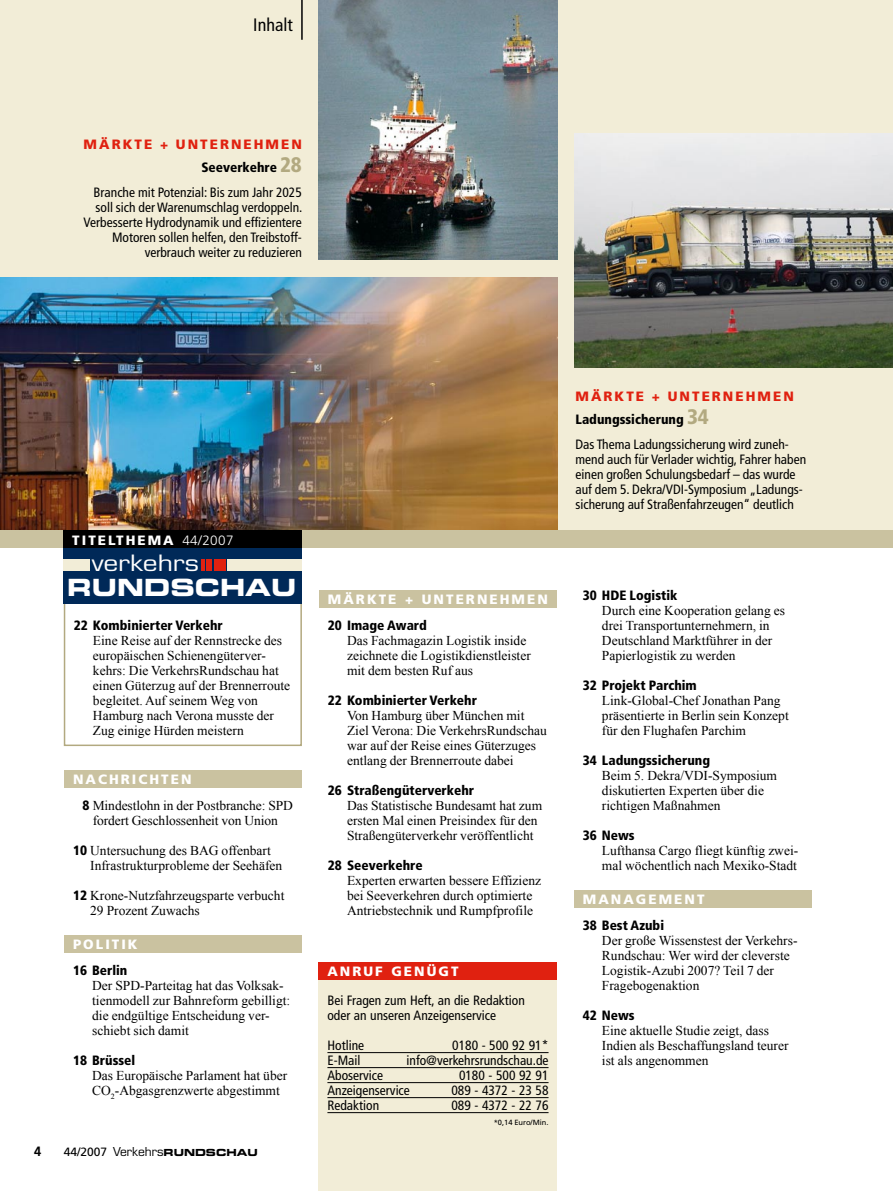
<style>
.page{position:relative;width:893px;height:1191px;background:#fff}
.page>*{position:absolute;margin:0;border:0;box-sizing:border-box;transform-origin:0 0}
.t1{font:23.7px "Eurostile LT Std Bold Ex 2";color:#fff}
.t2{font:21.9px "Eurostile LT Std";color:#fff;scale:1.2 1}
.aaa_rubrik{font:condensed 18px "Frutiger LT Std";color:#000}
.mao_inhalt_grundtext{font:13.5px/15px "Times New Roman";color:#000}
.cac_kasten_stichzeil{font:condensed 13.5px/15px "Frutiger LT Std";color:#000}
.dap_meldung_grundtex{font:condensed 13.5px/15px "Frutiger LT Std";color:#000}
.mac_inhalt_headline{font:900 condensed 13.5px "Frutiger LT Std";color:#000}
.mac_inhalt_headline-2{font:13.5px/15px "Times New Roman";color:#000}
.cag_kasten_titel_2{font:900 13.5px "Frutiger LT Std";letter-spacing:.15em;color:#fff}
.cac_kasten_stichzeil-2{font:900 13.5px "Frutiger LT Std";letter-spacing:.15em;color:#e02110}
.cac_kasten_stichzeil-3{font:900 condensed 13.5px "Frutiger LT Std";color:#000}
.t3{font:9.75px "Eurostile LT Std Bold Ex 2";color:#000}
.bad_bildquelle{font:7.5px "Frutiger LT Std";color:#000}
.s1{font-size:21px;color:#b2a980}
.s2{font-weight:300}
.s3{font-family:"Frutiger LT Std";font-weight:900;font-stretch:condensed}
.s4{font-family:"Frutiger LT Std";font-size:12px}
.s5{font-family:"Eurostile LT Std";font-size:12px}
</style>
<div class="page">
<div style="left:0;top:0;width:892px;height:548px;background:#f2edd7"></div>
<hr style="left:301px;top:0;width:2px;height:40px;background:#000">
<hr style="left:892px;top:0;width:1px;height:548px;background:#f2edd7">
<img style="left:0;top:278px;width:557px;height:252px">
<div style="left:65px;top:770px;width:237px;height:17px;background:#cac2a0"></div>
<div style="left:65px;top:935px;width:237px;height:17px;background:#cac2a0"></div>
<div style="left:319px;top:590px;width:238px;height:17px;background:#cac2a0"></div>
<div style="left:574px;top:890px;width:238px;height:17px;background:#cac2a0"></div>
<div style="left:0;top:531px;width:893px;height:17px;background:#cac2a0"></div>
<div style="left:64px;top:531px;width:238px;height:17px;background:#000"></div>
<div style="left:319px;top:962px;width:238px;height:229px;background:#f2edd7"></div>
<div style="left:319px;top:962px;width:238px;height:17px;background:#e02110"></div>
<hr style="left:327px;top:1052px;width:222px;height:1px;background:#000">
<hr style="left:327px;top:1067px;width:222px;height:1px;background:#000">
<hr style="left:327px;top:1082px;width:222px;height:1px;background:#000">
<hr style="left:327px;top:1097px;width:222px;height:1px;background:#000">
<hr style="left:327px;top:1112px;width:222px;height:1px;background:#000">
<img style="left:319px;top:0;width:238px;height:260px">
<img style="left:574px;top:134px;width:319px;height:234px">
<div style="left:64px;top:596px;width:238px;height:150px;border:2px solid #b2a980"></div>
<div style="left:64px;top:548px;width:238px;height:55px;background:#002958"></div>
<div style="left:228px;top:559px;width:74px;height:12px;background:#f2edd7"></div>
<div style="left:64px;top:559px;width:26px;height:12px;background:#f2edd7"></div>
<svg style="left:202px;top:559px;width:3px;height:12px"></svg>
<div style="left:206px;top:559px;width:6px;height:12px;background:#e02110"></div>
<div style="left:214px;top:559px;width:12px;height:12px;background:#e02110"></div>
<p class="aaa_rubrik" style="left:253px;top:15px;width:41px">Inhalt</p>
<p class="cac_kasten_stichzeil-2" style="left:84px;top:136px;width:218px">MÄRKTE + UNTERNEHMEN</p>
<p class="cac_kasten_stichzeil-3" style="left:201px;top:159px;width:102px">Seeverkehre <span class="s1">28</span></p>
<p class="cac_kasten_stichzeil" style="left:94px;top:185px;width:210px">Branche mit Potenzial: Bis zum Jahr 2025</p>
<p class="cac_kasten_stichzeil" style="left:96px;top:200px;width:208px">soll sich der Warenumschlag verdoppeln.</p>
<p class="cac_kasten_stichzeil" style="left:83px;top:215px;width:220px">Verbesserte Hydrodynamik und effizientere</p>
<p class="cac_kasten_stichzeil" style="left:112px;top:230px;width:184px">Motoren sollen helfen, den Treibstoff--------</p>
<p class="cac_kasten_stichzeil" style="left:145px;top:245px;width:159px">verbrauch weiter zu reduzieren</p>
<p class="cag_kasten_titel_2" style="left:72px;top:531px;width:163px">TITELTHEMA <span class="s2">44/2007</span></p>
<p class="t2" style="left:92px;top:549px;width:91px">verkehrs</p>
<p class="t1" style="left:67px;top:570px;width:230px">RUNDSCHAU</p>
<p class="mac_inhalt_headline" style="left:74px;top:616px;width:150px">22 Kombinierter Verkehr</p>
<p class="mao_inhalt_grundtext" style="left:93px;top:632px;width:199px">Eine Reise auf der Rennstrecke des europäischen Schienengüterver&shy;kehrs: Die VerkehrsRundschau hat einen Güterzug auf der Brennerroute begleitet. Auf seinem Weg von<br>Hamburg nach Verona musste der<br>Zug einige Hürden meistern</p>
<p class="cag_kasten_titel_2" style="left:73px;top:770px;width:118px">NACHRICHTEN</p>
<p class="mac_inhalt_headline-2" style="left:83px;top:797px;width:212px;text-align:center"><span class="s3">8</span> Mindestlohn in der Postbranche: SPD fordert Geschlossenheit von Union</p>
<p class="mac_inhalt_headline-2" style="left:90px;top:842px;width:193px;text-indent:-17px"><span class="s3">10</span> Untersuchung des BAG offenbart<br>Infrastrukturprobleme der Seehäfen</p>
<p class="mac_inhalt_headline-2" style="left:90px;top:887px;width:196px;text-indent:-17px"><span class="s3">12</span> Krone-Nutzfahrzeugsparte verbucht<br>29 Prozent Zuwachs</p>
<p class="cag_kasten_titel_2" style="left:73px;top:935px;width:66px">POLITIK</p>
<p class="mac_inhalt_headline" style="left:73px;top:961px;width:56px">16 Berlin</p>
<p class="mao_inhalt_grundtext" style="left:92px;top:977px;width:200px">Der SPD-Parteitag hat das Volksak&shy;tienmodell zur Bahnreform gebilligt: die endgültige Entscheidung ver&shy;schiebt sich damit</p>
<p class="mac_inhalt_headline" style="left:73px;top:1051px;width:64px">18 Brüssel</p>
<p class="mao_inhalt_grundtext" style="left:92px;top:1067px;width:197px">Das Europäische Parlament hat über<br>CO<sub>2</sub>-Abgasgrenzwerte abgestimmt</p>
<p class="t3" style="left:64px;top:1146px;width:195px"><span class="s4">44/2007</span> <span class="s5">Verkehrs</span>RUNDSCHAU</p>
<p class="cac_kasten_stichzeil-2" style="left:576px;top:388px;width:218px">MÄRKTE + UNTERNEHMEN</p>
<p class="cac_kasten_stichzeil-3" style="left:576px;top:411px;width:135px">Ladungssicherung <span class="s1">34</span></p>
<p class="cac_kasten_stichzeil" style="left:576px;top:437px;width:232px">Das Thema Ladungssicherung wird zuneh&shy;mend auch für Verlader wichtig, Fahrer haben einen großen Schulungsbedarf – das wurde auf dem 5. Dekra/VDI-Symposium „Ladungs&shy;sicherung auf Straßenfahrzeugen“ deutlich</p>
<p class="cag_kasten_titel_2" style="left:328px;top:590px;width:220px">MÄRKTE + UNTERNEHMEN</p>
<p class="mac_inhalt_headline" style="left:328px;top:616px;width:100px">20 Image Award</p>
<p class="mao_inhalt_grundtext" style="left:347px;top:632px;width:185px">Das Fachmagazin Logistik inside zeichnete die Logistikdienstleister mit dem besten Ruf aus</p>
<p class="mac_inhalt_headline" style="left:328px;top:691px;width:150px">22 Kombinierter Verkehr</p>
<p class="mao_inhalt_grundtext" style="left:347px;top:707px;width:201px">Von Hamburg über München mit<br>Ziel Verona: Die VerkehrsRundschau war auf der Reise eines Güterzuges entlang der Brennerroute dabei</p>
<p class="mac_inhalt_headline" style="left:328px;top:781px;width:148px">26 Straßengüterverkehr</p>
<p class="mao_inhalt_grundtext" style="left:347px;top:797px;width:197px">Das Statistische Bundesamt hat zum ersten Mal einen Preisindex für den<br>Straßengüterverkehr veröffentlicht</p>
<p class="mac_inhalt_headline" style="left:328px;top:856px;width:96px">28 Seeverkehre</p>
<p class="mao_inhalt_grundtext" style="left:347px;top:872px;width:196px">Experten erwarten bessere Effizienz bei Seeverkehren durch optimierte<br>Antriebstechnik und Rumpfprofile</p>
<p class="cag_kasten_titel_2" style="left:327px;top:962px;width:133px">ANRUF GENÜGT</p>
<p class="dap_meldung_grundtex" style="left:327px;top:992px;width:199px">Bei Fragen zum Heft, an die Redaktion oder an unseren Anzeigenservice</p>
<p class="dap_meldung_grundtex" style="left:327px;top:1037px;width:38px">Hotline</p>
<p class="dap_meldung_grundtex" style="left:452px;top:1037px;width:98px">0180 - 500 92 91*</p>
<p class="dap_meldung_grundtex" style="left:327px;top:1052px;width:34px">E-Mail</p>
<p class="dap_meldung_grundtex" style="left:406px;top:1052px;width:144px">info@verkehrsrundschau.de</p>
<p class="dap_meldung_grundtex" style="left:327px;top:1067px;width:57px">Aboservice</p>
<p class="dap_meldung_grundtex" style="left:459px;top:1067px;width:91px">0180 - 500 92 91</p>
<p class="dap_meldung_grundtex" style="left:327px;top:1082px;width:84px">Anzeigenservice</p>
<p class="dap_meldung_grundtex" style="left:451px;top:1082px;width:99px">089 - 4372 - 23 58</p>
<p class="dap_meldung_grundtex" style="left:327px;top:1097px;width:53px">Redaktion</p>
<p class="dap_meldung_grundtex" style="left:451px;top:1097px;width:99px">089 - 4372 - 22 76</p>
<p class="bad_bildquelle" style="left:494px;top:1117px;width:56px">*0,14 Euro/Min.</p>
<p class="mac_inhalt_headline" style="left:583px;top:586px;width:96px">30 HDE Logistik</p>
<p class="mao_inhalt_grundtext" style="left:602px;top:602px;width:185px">Durch eine Kooperation gelang es drei Transportunternehmern, in<br>Deutschland Marktführer in der<br>Papierlogistik zu werden</p>
<p class="mac_inhalt_headline" style="left:583px;top:676px;width:116px">32 Projekt Parchim</p>
<p class="mao_inhalt_grundtext" style="left:602px;top:692px;width:188px">Link-Global-Chef Jonathan Pang präsentierte in Berlin sein Konzept für den Flughafen Parchim</p>
<p class="mac_inhalt_headline" style="left:583px;top:751px;width:129px">34 Ladungssicherung</p>
<p class="mao_inhalt_grundtext" style="left:602px;top:767px;width:177px">Beim 5. Dekra/VDI-Symposium diskutierten Experten über die richtigen Maßnahmen</p>
<p class="mac_inhalt_headline" style="left:583px;top:826px;width:53px">36 News</p>
<p class="mao_inhalt_grundtext" style="left:602px;top:842px;width:198px">Lufthansa Cargo fliegt künftig zwei&shy;mal wöchentlich nach Mexiko-Stadt</p>
<p class="cag_kasten_titel_2" style="left:583px;top:890px;width:123px">MANAGEMENT</p>
<p class="mac_inhalt_headline" style="left:583px;top:916px;width:83px">38 Best Azubi</p>
<p class="mao_inhalt_grundtext" style="left:602px;top:932px;width:197px">Der große Wissenstest der Verkehrs-<br>Rundschau: Wer wird der cleverste<br>Logistik-Azubi 2007? Teil 7 der<br>Fragebogenaktion</p>
<p class="mac_inhalt_headline" style="left:583px;top:1006px;width:53px">42 News</p>
<p class="mao_inhalt_grundtext" style="left:602px;top:1022px;width:188px">Eine aktuelle Studie zeigt, dass<br>Indien als Beschaffungsland teurer ist als angenommen</p>
</div>
